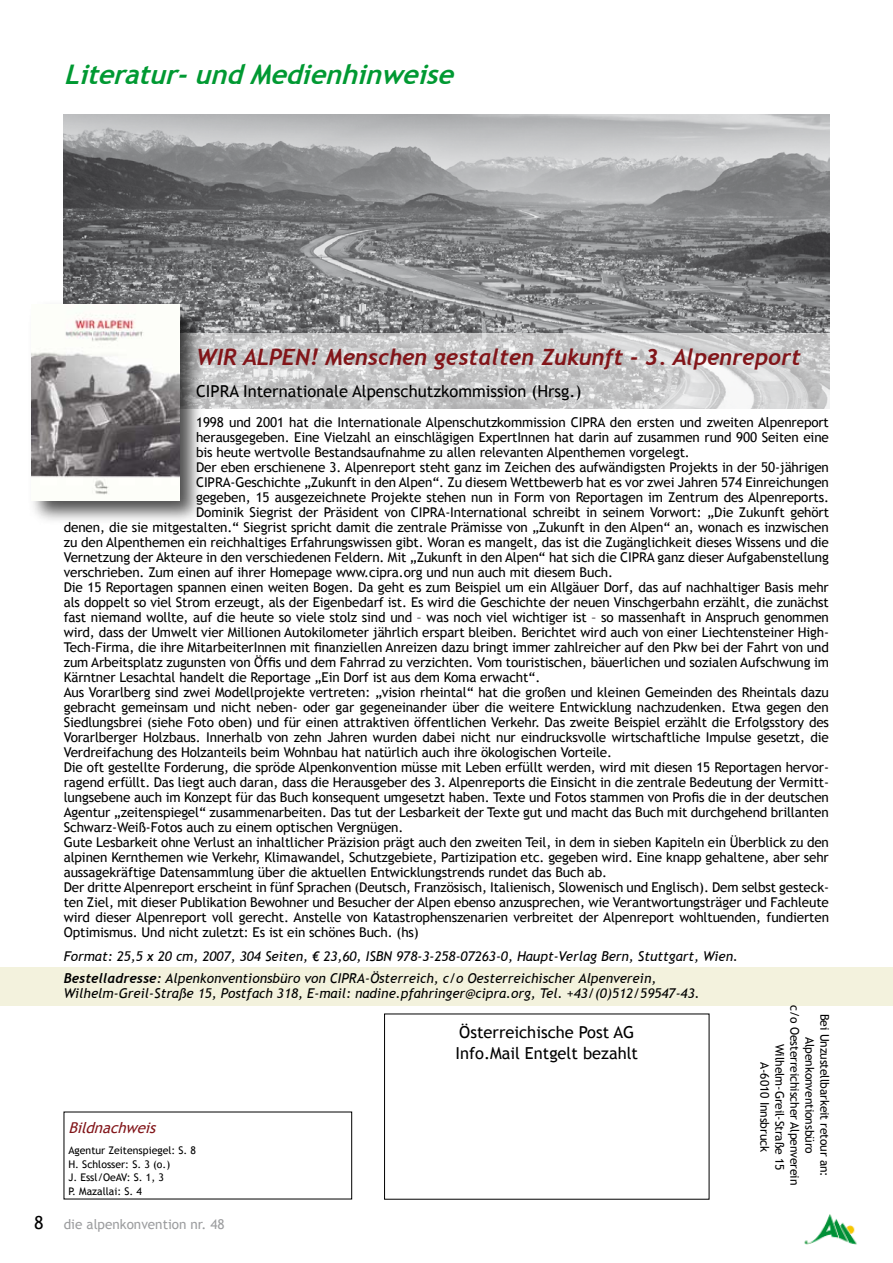
<style>
.page{position:relative;width:893px;height:1263px;background:#fff}
.page>*{position:absolute;margin:0;border:0;box-sizing:border-box;transform-origin:0 0}
.t1{font:italic 700 27px "Trebuchet MS";color:#009932}
.t2{font:italic 700 22.5px "Trebuchet";color:#821519}
.t3{font:18px "Trebuchet MS";color:#000}
.t4{font:16.5px/21px "Trebuchet MS";color:#000}
.t5{font:italic 15px "Trebuchet MS";color:#821519}
.t6{font:13.5px "Trebuchet MS";letter-spacing:-.01em;color:#000}
.t7{font:italic 13.5px/22.5px "Trebuchet MS";color:#000}
.t8{font:13.5px "Trebuchet MS";color:#9c9d9f}
.t9{font:12px "Trebuchet MS";letter-spacing:-.01em;color:#000}
.t10{font:10.5px/13.5px "Trebuchet MS";color:#000}
.s1{font-family:"Trebuchet";font-weight:700}
</style>
<div class="page">
<div style="left:0;top:967px;width:893px;height:39px;background:#f3f2dd"></div>
<img style="left:804px;top:1214px;width:53px;height:31px">
<img style="left:64px;top:115px;width:765px;height:218px">
<svg style="left:205px;top:333px;width:625px;height:76px;background:#cdcdce"></svg>
<div style="left:28px;top:300px;width:177px;height:225px;background:#000;opacity:.7"></div>
<img style="left:32px;top:304px;width:147px;height:196px">
<h1 class="t1" style="left:64px;top:57px;width:399px">Literatur-undMedienhinweise</h1>
<h2 class="t2" style="left:196px;top:343px;width:606px">WIR ALPEN! Menschen gestalten Zukunft - 3. Alpenreport</h2>
<p class="t4" style="left:196px;top:381px;width:387px">CIPRA Internationale Alpenschutzkommission (Hrsg.)</p>
<p class="t6" style="left:196px;top:414px;width:634px">1998 und 2001 hat die Internationale Alpenschutzkommission CIPRA den ersten und zweiten Alpenreport</p>
<p class="t6" style="left:196px;top:429px;width:634px">herausgegeben. Eine Vielzahl an einschlägigen ExpertInnen hat darin auf zusammen rund 900 Seiten eine</p>
<p class="t6" style="left:196px;top:444px;width:495px">bis heute wertvolle Bestandsaufnahme zu allen relevanten Alpenthemen vorgelegt.</p>
<p class="t6" style="left:196px;top:459px;width:634px">Der eben erschienene 3. Alpenreport steht ganz im Zeichen des aufwändigsten Projekts in der 50-jährigen</p>
<p class="t6" style="left:196px;top:474px;width:634px">CIPRA-Geschichte „Zukunft in den Alpen“. Zu diesem Wettbewerb hat es vor zwei Jahren 574 Einreichungen</p>
<p class="t6" style="left:196px;top:489px;width:634px">gegeben, 15 ausgezeichnete Projekte stehen nun in Form von Reportagen im Zentrum des Alpenreports.</p>
<p class="t6" style="left:196px;top:504px;width:634px">Dominik Siegrist der Präsident von CIPRA-International schreibt in seinem Vorwort: „Die Zukunft gehört</p>
<p class="t6" style="left:64px;top:519px;width:767px">denen, die sie mitgestalten.“ Siegrist spricht damit die zentrale Prämisse von „Zukunft in den Alpen“ an, wonach es inzwischen</p>
<p class="t6" style="left:64px;top:534px;width:767px">zu den Alpenthemen ein reichhaltiges Erfahrungswissen gibt. Woran es mangelt, das ist die Zugänglichkeit dieses Wissens und die</p>
<p class="t6" style="left:64px;top:549px;width:767px">Vernetzung der Akteure in den verschiedenen Feldern. Mit „Zukunft in den Alpen“ hat sich die CIPRA ganz dieser Aufgabenstellung</p>
<p class="t6" style="left:64px;top:564px;width:551px">verschrieben. Zum einen auf ihrer Homepage www.cipra.org und nun auch mit diesem Buch.</p>
<p class="t6" style="left:64px;top:579px;width:766px">Die 15 Reportagen spannen einen weiten Bogen. Da geht es zum Beispiel um ein Allgäuer Dorf, das auf nachhaltiger Basis mehr</p>
<p class="t6" style="left:64px;top:594px;width:767px">als doppelt so viel Strom erzeugt, als der Eigenbedarf ist. Es wird die Geschichte der neuen Vinschgerbahn erzählt, die zunächst</p>
<p class="t6" style="left:64px;top:609px;width:767px">fast niemand wollte, auf die heute so viele stolz sind und – was noch viel wichtiger ist – so massenhaft in Anspruch genommen</p>
<p class="t6" style="left:64px;top:624px;width:767px">wird, dass der Umwelt vier Millionen Autokilometer jährlich erspart bleiben. Berichtet wird auch von einer Liechtensteiner High-</p>
<p class="t6" style="left:64px;top:639px;width:767px">Tech-Firma, die ihre MitarbeiterInnen mit finanziellen Anreizen dazu bringt immer zahlreicher auf den Pkw bei der Fahrt von und</p>
<p class="t6" style="left:64px;top:654px;width:767px">zum Arbeitsplatz zugunsten von Öffis und dem Fahrrad zu verzichten. Vom touristischen, bäuerlichen und sozialen Aufschwung im</p>
<p class="t6" style="left:64px;top:669px;width:478px">Kärntner Lesachtal handelt die Reportage „Ein Dorf ist aus dem Koma erwacht“.</p>
<p class="t6" style="left:64px;top:684px;width:767px">Aus Vorarlberg sind zwei Modellprojekte vertreten: „vision rheintal“ hat die großen und kleinen Gemeinden des Rheintals dazu</p>
<p class="t6" style="left:64px;top:699px;width:767px">gebracht gemeinsam und nicht neben- oder gar gegeneinander über die weitere Entwicklung nachzudenken. Etwa gegen den</p>
<p class="t6" style="left:64px;top:714px;width:767px">Siedlungsbrei (siehe Foto oben) und für einen attraktiven öffentlichen Verkehr. Das zweite Beispiel erzählt die Erfolgsstory des</p>
<p class="t6" style="left:64px;top:729px;width:767px">Vorarlberger Holzbaus. Innerhalb von zehn Jahren wurden dabei nicht nur eindrucksvolle wirtschaftliche Impulse gesetzt, die</p>
<p class="t6" style="left:64px;top:744px;width:550px">Verdreifachung des Holzanteils beim Wohnbau hat natürlich auch ihre ökologischen Vorteile.</p>
<p class="t6" style="left:64px;top:759px;width:767px">Die oft gestellte Forderung, die spröde Alpenkonvention müsse mit Leben erfüllt werden, wird mit diesen 15 Reportagen hervor-</p>
<p class="t6" style="left:64px;top:774px;width:767px">ragend erfüllt. Das liegt auch daran, dass die Herausgeber des 3. Alpenreports die Einsicht in die zentrale Bedeutung der Vermitt-</p>
<p class="t6" style="left:64px;top:789px;width:767px">lungsebene auch im Konzept für das Buch konsequent umgesetzt haben. Texte und Fotos stammen von Profis die in der deutschen</p>
<p class="t6" style="left:64px;top:804px;width:766px">Agentur „zeitenspiegel“ zusammenarbeiten. Das tut der Lesbarkeit der Texte gut und macht das Buch mit durchgehend brillanten</p>
<p class="t6" style="left:64px;top:819px;width:341px">Schwarz-Weiß-Fotos auch zu einem optischen Vergnügen.</p>
<p class="t6" style="left:64px;top:834px;width:767px">Gute Lesbarkeit ohne Verlust an inhaltlicher Präzision prägt auch den zweiten Teil, in dem in sieben Kapiteln ein Überblick zu den</p>
<p class="t6" style="left:64px;top:849px;width:766px">alpinen Kernthemen wie Verkehr, Klimawandel, Schutzgebiete, Partizipation etc. gegeben wird. Eine knapp gehaltene, aber sehr</p>
<p class="t6" style="left:64px;top:864px;width:545px">aussagekräftige Datensammlung über die aktuellen Entwicklungstrends rundet das Buch ab.</p>
<p class="t6" style="left:64px;top:879px;width:767px">Der dritte Alpenreport erscheint in fünf Sprachen (Deutsch, Französisch, Italienisch, Slowenisch und Englisch). Dem selbst gesteck-</p>
<p class="t6" style="left:64px;top:894px;width:767px">ten Ziel, mit dieser Publikation Bewohner und Besucher der Alpen ebenso anzusprechen, wie Verantwortungsträger und Fachleute</p>
<p class="t6" style="left:64px;top:909px;width:767px">wird dieser Alpenreport voll gerecht. Anstelle von Katastrophenszenarien verbreitet der Alpenreport wohltuenden, fundierten</p>
<p class="t6" style="left:64px;top:924px;width:357px">Optimismus. Und nicht zuletzt: Es ist ein schönes Buch. (hs)</p>
<p class="t7" style="left:64px;top:945px;width:676px">Format: 25,5 x 20 cm, 2007, 304 Seiten, € 23,60, ISBN 978-3-258-07263-0, Haupt-Verlag Bern, Stuttgart, Wien.<br><span class="s1">Bestelladresse:</span> Alpenkonventionsbüro von CIPRA-Österreich, c/o Oesterreichischer Alpenverein,</p>
<p class="t7" style="left:64px;top:982px;width:637px">Wilhelm-Greil-Straße 15, Postfach 318, E-mail: nadine.pfahringer@cipra.org, Tel. +43/(0)512/59547-43.</p>
<p class="t5" style="left:68px;top:1119px;width:93px">Bildnachweis</p>
<p class="t10" style="left:68px;top:1144px;width:129px">Agentur Zeitenspiegel: S. 8<br>H. Schlosser: S. 3 (o.)<br>J. Essl/OeAV: S. 1, 3<br>P. Mazallai: S. 4</p>
<h3 class="t3" style="left:34px;top:1212px;width:11px">8</h3>
<p class="t8" style="left:64px;top:1216px;width:162px">die alpenkonvention nr. 48</p>
<p class="t4" style="left:455px;top:1022px;width:184px">Österreichische Post AG<br>Info.Mail Entgelt bezahlt</p>
<p class="t9" style="left:802px;top:1005px;width:181px;rotate:90deg">c/o Oesterreichischer Alpenverein</p>
<p class="t9" style="left:832px;top:1014px;width:165px;rotate:90deg">Bei Unzustellbarkeit retour an:</p>
<p class="t9" style="left:817px;top:1037px;width:118px;rotate:90deg">Alpenkonventionsbüro</p>
<p class="t9" style="left:787px;top:1043px;width:128px;rotate:90deg">Wilhelm-Greil-Straße 15</p>
<p class="t9" style="left:772px;top:1062px;width:91px;rotate:90deg">A-6010 Innsbruck</p>
</div>
